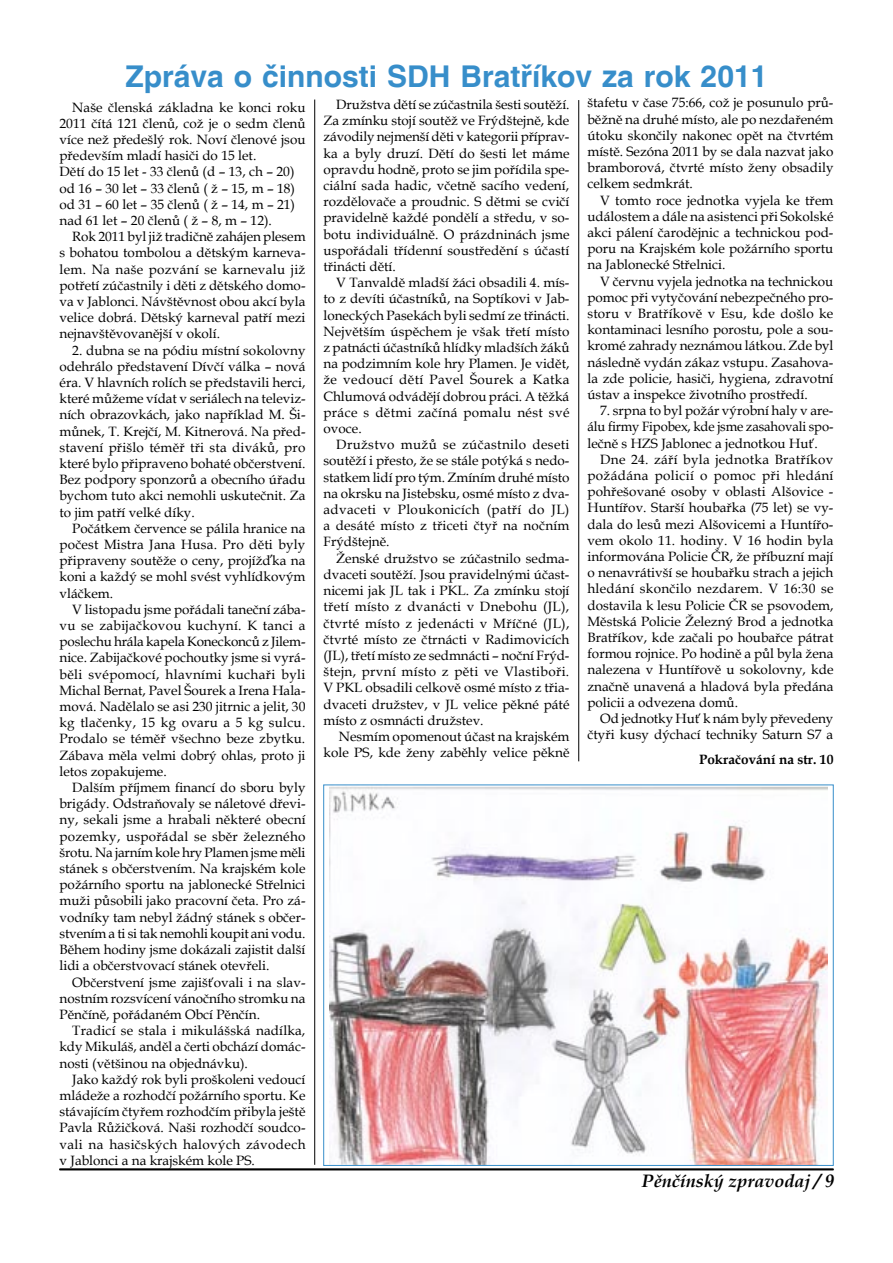
<style>
.page{position:relative;width:893px;height:1263px;background:#fff}
.page>*{position:absolute;margin:0;border:0;box-sizing:border-box;transform-origin:0 0}
.t1{font:700 30px "Switzerland";color:#378eca}
.t2{font:italic 700 18px "Book Antiqua";color:#000}
.t3{font:13.5px/16.2px "Book Antiqua";color:#000;text-align:justify}
.t4{font:700 13.5px "Book Antiqua";color:#000}
</style>
<div class="page">
<hr style="left:60px;top:1169px;width:773px;height:1px;background:#000">
<img style="left:330px;top:787px;width:497px;height:376px">
<hr style="left:314px;top:100px;width:1px;height:1065px;background:#000">
<hr style="left:578px;top:100px;width:1px;height:661px;background:#000">
<h1 class="t1" style="left:125px;top:59px;width:643px">Zpráva o činnosti SDH Bratříkov za rok 2011</h1>
<p class="t3" style="left:60px;top:99px;width:248px;text-align:left;text-indent:13px">Naše členská základna ke konci roku 2011 čítá 121 členů, což je o sedm členů více než předešlý rok. Noví členové jsou především mladí hasiči do 15 let.<br>Dětí do 15 let - 33 členů (d – 13, ch – 20) od 16 – 30 let – 33 členů ( ž – 15, m – 18) od 31 – 60 let – 35 členů ( ž – 14, m – 21) nad 61 let – 20 členů ( ž – 8, m – 12).</p>
<p class="t3" style="left:60px;top:228px;width:248px;text-indent:13px">Rok 2011 byl již tradičně zahájen plesem s bohatou tombolou a dětským karneva&shy;lem. Na naše pozvání se karnevalu již potřetí zúčastnily i děti z dětského domo&shy;va v Jablonci. Návštěvnost obou akcí byla velice dobrá. Dětský karneval patří mezi nejnavštěvovanější v okolí.</p>
<p class="t3" style="left:60px;top:342px;width:247px;text-indent:13px">2. dubna se na pódiu místní sokolovny odehrálo představení Dívčí válka – nová éra. V hlavních rolích se představili herci, které můžeme vídat v seriálech na televiz&shy;ních obrazovkách, jako například M. Ši&shy;můnek, T. Krejčí, M. Kitnerová. Na před&shy;stavení přišlo téměř tři sta diváků, pro které bylo připraveno bohaté občerstvení.<br>Bez podpory sponzorů a obecního úřadu bychom tuto akci nemohli uskutečnit. Za to jim patří velké díky.</p>
<p class="t3" style="left:60px;top:520px;width:247px;text-indent:13px">Počátkem července se pálila hranice na počest Mistra Jana Husa. Pro děti byly připraveny soutěže o ceny, projížďka na koni a každý se mohl svést vyhlídkovým vláčkem.</p>
<p class="t3" style="left:60px;top:601px;width:247px;text-indent:13px">V listopadu jsme pořádali taneční zába&shy;vu se zabijačkovou kuchyní. K tanci a poslechu hrála kapela Koneckonců z Jilem&shy;nice. Zabijačkové pochoutky jsme si vyrá&shy;běli svépomocí, hlavními kuchaři byli Michal Bernat, Pavel Šourek a Irena Hala&shy;mová. Nadělalo se asi 230 jitrnic a jelit, 30 kg tlačenky, 15 kg ovaru a 5 kg sulcu.<br>Prodalo se téměř všechno beze zbytku.<br>Zábava měla velmi dobrý ohlas, proto ji letos zopakujeme.</p>
<p class="t3" style="left:60px;top:779px;width:248px;text-indent:13px">Dalším příjmem financí do sboru byly brigády. Odstraňovaly se náletové dřevi&shy;ny, sekali jsme a hrabali některé obecní pozemky, uspořádal se sběr železného šrotu. Na jarním kole hry Plamen jsme měli stánek s občerstvením. Na krajském kole požárního sportu na jablonecké Střelnici muži působili jako pracovní četa. Pro zá&shy;vodníky tam nebyl žádný stánek s občer&shy;stvením a ti si tak nemohli koupit ani vodu.<br>Během hodiny jsme dokázali zajistit další lidi a občerstvovací stánek otevřeli.</p>
<p class="t3" style="left:60px;top:973px;width:247px;text-indent:13px">Občerstvení jsme zajišťovali i na slav&shy;nostním rozsvícení vánočního stromku na Pěnčíně, pořádaném Obcí Pěnčín.</p>
<p class="t3" style="left:60px;top:1022px;width:247px;text-indent:13px">Tradicí se stala i mikulášská nadílka, kdy Mikuláš, anděl a čerti obchází domác&shy;nosti (většinou na objednávku).</p>
<p class="t3" style="left:60px;top:1071px;width:247px;text-indent:13px">Jako každý rok byli proškoleni vedoucí mládeže a rozhodčí požárního sportu. Ke stávajícím čtyřem rozhodčím přibyla ještě Pavla Růžičková. Naši rozhodčí soudco&shy;vali na hasičských halových závodech v Jablonci a na krajském kole PS.</p>
<p class="t3" style="left:323px;top:96px;width:248px;text-indent:13px">Družstva dětí se zúčastnila šesti soutěží.<br>Za zmínku stojí soutěž ve Frýdštejně, kde závodily nejmenší děti v kategorii příprav&shy;ka a byly druzí. Dětí do šesti let máme opravdu hodně, proto se jim pořídila spe&shy;ciální sada hadic, včetně sacího vedení, rozdělovače a proudnic. S dětmi se cvičí pravidelně každé pondělí a středu, v so&shy;botu individuálně. O prázdninách jsme uspořádali třídenní soustředění s účastí třinácti dětí.</p>
<p class="t3" style="left:323px;top:274px;width:247px;text-indent:13px">V Tanvaldě mladší žáci obsadili 4. mís&shy;to z devíti účastníků, na Soptíkovi v Jab&shy;loneckých Pasekách byli sedmí ze třinácti.<br>Největším úspěchem je však třetí místo z patnácti účastníků hlídky mladších žáků na podzimním kole hry Plamen. Je vidět, že vedoucí dětí Pavel Šourek a Katka Chlumová odvádějí dobrou práci. A těžká práce s dětmi začíná pomalu nést své ovoce.</p>
<p class="t3" style="left:323px;top:436px;width:247px;text-indent:13px">Družstvo mužů se zúčastnilo deseti soutěží i přesto, že se stále potýká s nedo&shy;statkem lidí pro tým. Zmíním druhé místo na okrsku na Jistebsku, osmé místo z dva&shy;advaceti v Ploukonicích (patří do JL) a desáté místo z třiceti čtyř na nočním Frýdštejně.</p>
<p class="t3" style="left:323px;top:550px;width:247px;text-indent:13px">Ženské družstvo se zúčastnilo sedma&shy;dvaceti soutěží. Jsou pravidelnými účast&shy;nicemi jak JL tak i PKL. Za zmínku stojí třetí místo z dvanácti v Dnebohu (JL), čtvrté místo z jedenácti v Mříčné (JL), čtvrté místo ze čtrnácti v Radimovicích (JL), třetí místo ze sedmnácti – noční Frýd&shy;štejn, první místo z pěti ve Vlastiboři.<br>V PKL obsadili celkově osmé místo z třia&shy;dvaceti družstev, v JL velice pěkné páté místo z osmnácti družstev.</p>
<p class="t3" style="left:323px;top:728px;width:248px;text-align:right">Nesmím opomenout účast na krajském kole PS, kde ženy zaběhly velice pěkně</p>
<p class="t3" style="left:587px;top:94px;width:248px">štafetu v čase 75:66, což je posunulo prů&shy;běžně na druhé místo, ale po nezdařeném útoku skončily nakonec opět na čtvrtém místě. Sezóna 2011 by se dala nazvat jako bramborová, čtvrté místo ženy obsadily celkem sedmkrát.</p>
<p class="t3" style="left:587px;top:192px;width:248px;text-indent:13px">V tomto roce jednotka vyjela ke třem událostem a dále na asistenci při Sokolské akci pálení čarodějnic a technickou pod&shy;poru na Krajském kole požárního sportu na Jablonecké Střelnici.</p>
<p class="t3" style="left:587px;top:273px;width:248px;text-indent:13px">V červnu vyjela jednotka na technickou pomoc při vytyčování nebezpečného pro&shy;storu v Bratříkově v Esu, kde došlo ke kontaminaci lesního porostu, pole a sou&shy;kromé zahrady neznámou látkou. Zde byl následně vydán zákaz vstupu. Zasahova&shy;la zde policie, hasiči, hygiena, zdravotní ústav a inspekce životního prostředí.</p>
<p class="t3" style="left:587px;top:402px;width:247px;text-indent:13px">7. srpna to byl požár výrobní haly v are&shy;álu firmy Fipobex, kde jsme zasahovali spo&shy;lečně s HZS Jablonec a jednotkou Huť.</p>
<p class="t3" style="left:587px;top:451px;width:248px;text-indent:13px">Dne 24. září byla jednotka Bratříkov požádána policií o pomoc při hledání pohřešované osoby v oblasti Alšovice - Huntířov. Starší houbařka (75 let) se vy&shy;dala do lesů mezi Alšovicemi a Huntířo&shy;vem okolo 11. hodiny. V 16 hodin byla informována Policie ČR, že příbuzní mají o nenavrátivší se houbařku strach a jejich hledání skončilo nezdarem. V 16:30 se dostavila k lesu Policie ČR se psovodem, Městská Policie Železný Brod a jednotka Bratříkov, kde začali po houbařce pátrat formou rojnice. Po hodině a půl byla žena nalezena v Huntířově u sokolovny, kde značně unavená a hladová byla předána policii a odvezena domů.</p>
<p class="t3" style="left:587px;top:710px;width:247px;text-align:right">Od jednotky Huť k nám byly převedeny čtyři kusy dýchací techniky Saturn S7 a</p>
<p class="t4" style="left:699px;top:750px;width:136px">Pokračování na str. 10</p>
<h2 class="t2" style="left:642px;top:1168px;width:194px">Pěnčínský zpravodaj / 9</h2>
</div>
